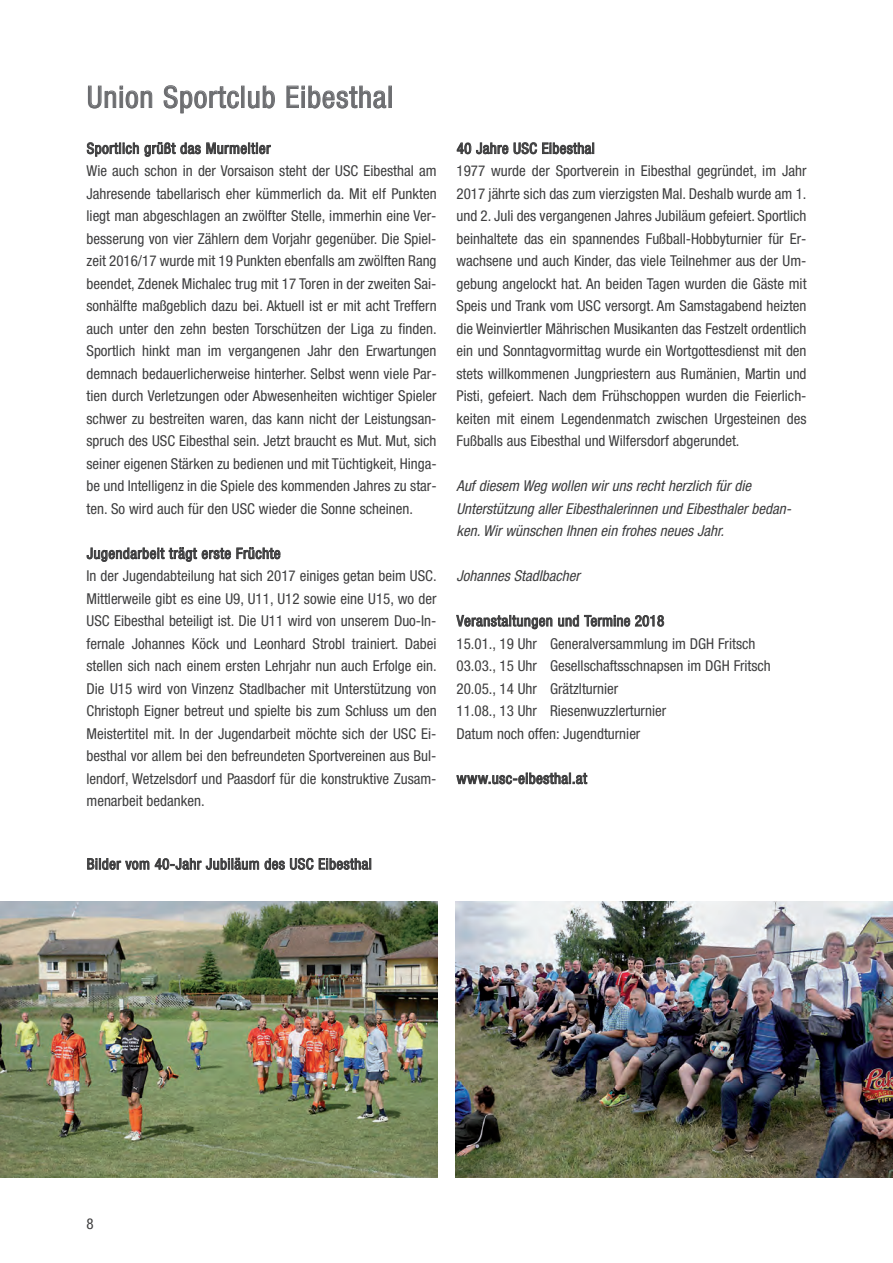
<style>
.page{position:relative;width:893px;height:1263px;background:#fff}
.page>*{position:absolute;margin:0;border:0;box-sizing:border-box;transform-origin:0 0}
.t1{font:condensed 30px "Helvetica Neue";letter-spacing:.03em;color:#6c6d70}
.t2{font:condensed 15px/22.5px "Helvetica Neue";color:#3e3e3f}
.t3{font:italic condensed 15px/22.5px "Helvetica Neue";color:#3e3e3f}
.t4{font:condensed 15px "Helvetica Neue";letter-spacing:.025em;color:#3e3e3f}
.t5{font:condensed 15px "Helvetica Neue";letter-spacing:.03em;color:#3e3e3f}
</style>
<div class="page">
<img style="left:455px;top:901px;width:438px;height:277px">
<img style="left:0;top:901px;width:438px;height:277px">
<p class="t1" style="left:87px;top:86px;width:308px">Union Sportclub Eibesthal</p>
<p class="t2" style="left:87px;top:138px;width:352px">Sportlich grüßt das Murmeltier<br>Wie auch schon in der Vorsaison steht der USC Eibesthal am Jahresende tabellarisch eher kümmerlich da. Mit elf Punkten liegt man abgeschlagen an zwölfter Stelle, immerhin eine Ver&shy;besserung von vier Zählern dem Vorjahr gegenüber. Die Spiel&shy;zeit 2016/17 wurde mit 19 Punkten ebenfalls am zwölften Rang beendet, Zdenek Michalec trug mit 17 Toren in der zweiten Sai&shy;sonhälfte maßgeblich dazu bei. Aktuell ist er mit acht Treffern auch unter den zehn besten Torschützen der Liga zu finden.<br>Sportlich hinkt man im vergangenen Jahr den Erwartungen demnach bedauerlicherweise hinterher. Selbst wenn viele Par&shy;tien durch Verletzungen oder Abwesenheiten wichtiger Spieler schwer zu bestreiten waren, das kann nicht der Leistungsan&shy;spruch des USC Eibesthal sein. Jetzt braucht es Mut. Mut, sich seiner eigenen Stärken zu bedienen und mit Tüchtigkeit, Hinga&shy;be und Intelligenz in die Spiele des kommenden Jahres zu star&shy;ten. So wird auch für den USC wieder die Sonne scheinen.</p>
<p class="t2" style="left:87px;top:543px;width:352px">Jugendarbeit trägt erste Früchte<br>In der Jugendabteilung hat sich 2017 einiges getan beim USC.<br>Mittlerweile gibt es eine U9, U11, U12 sowie eine U15, wo der USC Eibesthal beteiligt ist. Die U11 wird von unserem Duo-In&shy;fernale Johannes Köck und Leonhard Strobl trainiert. Dabei stellen sich nach einem ersten Lehrjahr nun auch Erfolge ein.<br>Die U15 wird von Vinzenz Stadlbacher mit Unterstützung von Christoph Eigner betreut und spielte bis zum Schluss um den Meistertitel mit. In der Jugendarbeit möchte sich der USC Ei&shy;besthal vor allem bei den befreundeten Sportvereinen aus Bul&shy;lendorf, Wetzelsdorf und Paasdorf für die konstruktive Zusam&shy;menarbeit bedanken.</p>
<p class="t2" style="left:456px;top:138px;width:352px">40 Jahre USC Eibesthal<br>1977 wurde der Sportverein in Eibesthal gegründet, im Jahr 2017 jährte sich das zum vierzigsten Mal. Deshalb wurde am 1. und 2. Juli des vergangenen Jahres Jubiläum gefeiert. Sportlich beinhaltete das ein spannendes Fußball-Hobbyturnier für Er&shy;wachsene und auch Kinder, das viele Teilnehmer aus der Um&shy;gebung angelockt hat. An beiden Tagen wurden die Gäste mit Speis und Trank vom USC versorgt. Am Samstagabend heizten die Weinviertler Mährischen Musikanten das Festzelt ordentlich ein und Sonntagvormittag wurde ein Wortgottesdienst mit den stets willkommenen Jungpriestern aus Rumänien, Martin und Pisti, gefeiert. Nach dem Frühschoppen wurden die Feierlich&shy;keiten mit einem Legendenmatch zwischen Urgesteinen des Fußballs aus Eibesthal und Wilfersdorf abgerundet.</p>
<p class="t3" style="left:456px;top:476px;width:339px">Auf diesem Weg wollen wir uns recht herzlich für die<br>Unterstützung aller Eibesthalerinnen und Eibesthaler bedan&shy;ken. Wir wünschen Ihnen ein frohes neues Jahr.</p>
<p class="t3" style="left:456px;top:566px;width:128px">Johannes Stadlbacher</p>
<p class="t2" style="left:456px;top:611px;width:316px">Veranstaltungen und Termine 2018<br>15.01., 19 Uhr Generalversammlung im DGH Fritsch 03.03., 15 Uhr Gesellschaftsschnapsen im DGH Fritsch 20.05., 14 Uhr Grätzlturnier<br>11.08., 13 Uhr Riesenwuzzlerturnier<br>Datum noch offen: Jugendturnier</p>
<p class="t5" style="left:457px;top:773px;width:132px">www.usc-eibesthal.at</p>
<p class="t4" style="left:87px;top:858px;width:286px">Bilder vom 40-Jahr Jubiläum des USC Eibesthal</p>
<p class="t2" style="left:87px;top:1214px;width:9px">8</p>
</div>
